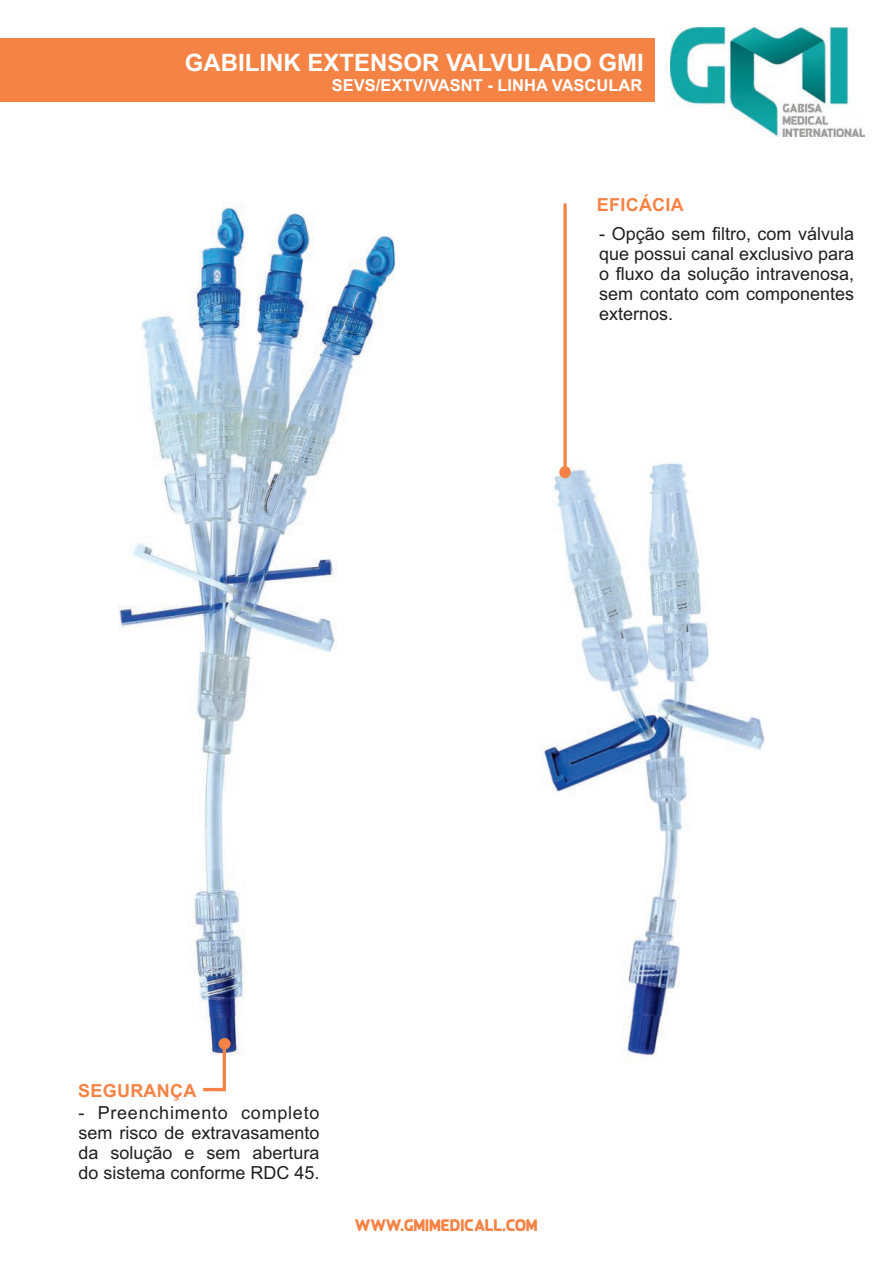
<style>
.page{position:relative;width:893px;height:1263px;background:#fff}
.page>*{position:absolute;margin:0;border:0;box-sizing:border-box;transform-origin:0 0}
.t1{font:700 24px "Arial";color:#fff}
.t2{font:18px/20.1px "Arial";color:#231f20;text-align:justify}
.t3{font:700 18px "Arial";letter-spacing:.015em;color:#f58345}
.t4{font:17.1px "Queenof Camelot 2.0";color:#f58345}
.t5{font:700 16.5px "Arial";color:#fff}
</style>
<div class="page">
<img style="left:118px;top:202px;width:278px;height:853px">
<img style="left:541px;top:466px;width:224px;height:591px">
<img style="left:583px;top:463px;width:129px;height:228px">
<div style="left:0;top:39px;width:654px;height:63px;background:#f58345"></div>
<img style="left:670px;top:27px;width:194px;height:109px">
<svg style="left:563px;top:203px;width:4px;height:263px"></svg>
<div style="left:559px;top:466px;width:12px;height:12px;background:#f58345;border-radius:50%"></div>
<div style="left:218px;top:1038px;width:13px;height:11px;background:#f58345;border-radius:50%"></div>
<svg style="left:203px;top:1043px;width:23px;height:48px"></svg>
<h1 class="t1" style="left:185px;top:54px;width:461px">GABILINK EXTENSOR VALVULADO GMI</h1>
<p class="t5" style="left:332px;top:78px;width:312px">SEVS/EXTV/VASNT - LINHA VASCULAR</p>
<p class="t3" style="left:597px;top:198px;width:89px">EFICÁCIA</p>
<p class="t2" style="left:599px;top:225px;width:257px">- Opção sem filtro, com válvula que possui canal exclusivo para o fluxo da solução intravenosa, sem contato com componentes externos.</p>
<p class="t3" style="left:78px;top:1084px;width:120px">SEGURANÇA</p>
<p class="t2" style="left:78px;top:1104px;width:243px">- Preenchimento completo sem risco de extravasamento da solução e sem abertura do sistema conforme RDC 45.</p>
<p class="t4" style="left:355px;top:1215px;width:185px">WWW.GMIMEDICALL.COM</p>
</div>
